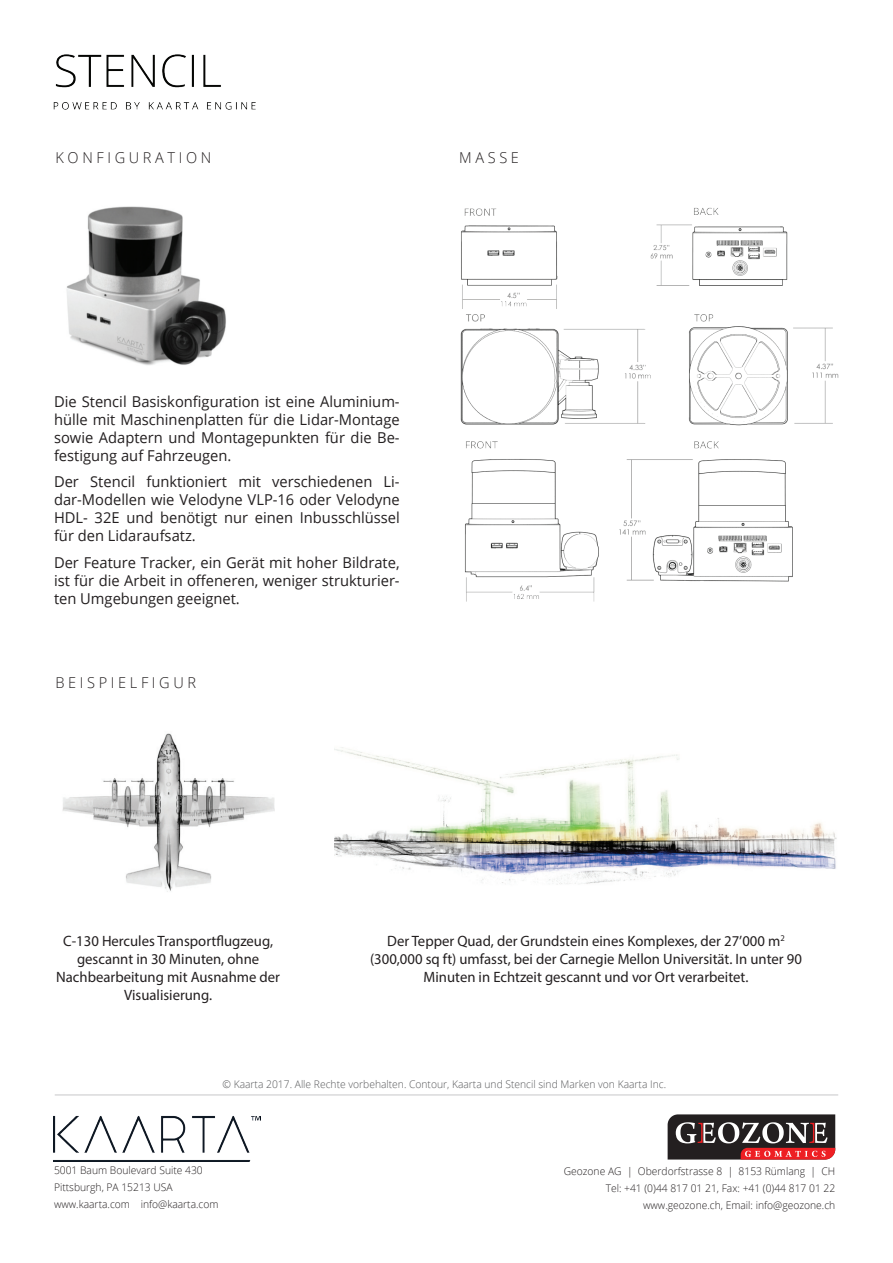
<style>
.page{position:relative;width:893px;height:1263px;background:#fff}
.page>*{position:absolute;margin:0;border:0;box-sizing:border-box;transform-origin:0 0}
.t1{font:15px/18px "Open Sans";color:#231f20;text-align:justify}
.t2{font:15px/18px "Myriad Pro";color:#231f20;text-align:center}
.t3{font:300 15px "Open Sans";letter-spacing:.25em;color:#231f20}
.t4{font:300 10.5px "Open Sans";color:#231f20}
.t5{font:300 10.5px "Open Sans";color:#57585a}
</style>
<div class="page">
<img style="left:67px;top:206px;width:159px;height:159px">
<img style="left:62px;top:733px;width:213px;height:159px">
<img style="left:460px;top:207px;width:379px;height:395px">
<img style="left:334px;top:747px;width:503px;height:138px">
<hr style="left:55px;top:1094px;width:783px;height:1px;background:#c7c8ca">
<svg style="left:668px;top:1114px;width:167px;height:45px"></svg>
<img style="left:53px;top:54px;width:203px;height:56px">
<img style="left:53px;top:1116px;width:208px;height:45px">
<p class="t3" style="left:56px;top:147px;width:157px">KONFIGURATION</p>
<p class="t3" style="left:459px;top:147px;width:61px">MASSE</p>
<p class="t1" style="left:54px;top:392px;width:347px">Die Stencil Basiskonfiguration ist eine Aluminium&shy;hülle mit Maschinenplatten für die Lidar-Montage sowie Adaptern und Montagepunkten für die Be&shy;festigung auf Fahrzeugen.</p>
<p class="t1" style="left:54px;top:472px;width:347px">Der Stencil funktioniert mit verschiedenen Li&shy;dar-Modellen wie Velodyne VLP-16 oder Velodyne HDL- 32E und benötigt nur einen Inbusschlüssel für den Lidaraufsatz.</p>
<p class="t1" style="left:54px;top:553px;width:347px">Der Feature Tracker, ein Gerät mit hoher Bildrate, ist für die Arbeit in offeneren, weniger strukturier&shy;ten Umgebungen geeignet.</p>
<p class="t3" style="left:56px;top:672px;width:142px">BEISPIELFIGUR</p>
<p class="t2" style="left:56px;top:932px;width:225px">C-130 Hercules Transportflugzeug, gescannt in 30 Minuten, ohne<br>Nachbearbeitung mit Ausnahme der<br>Visualisierung.</p>
<p class="t2" style="left:370px;top:932px;width:433px">Der Tepper Quad, der Grundstein eines Komplexes, der 27’000 m<sup>2 </sup>(300,000 sq ft) umfasst, bei der Carnegie Mellon Universität. In unter 90<br>Minuten in Echtzeit gescannt und vor Ort verarbeitet.</p>
<p class="t5" style="left:222px;top:1077px;width:445px">© Kaarta 2017. Alle Rechte vorbehalten. Contour, Kaarta und Stencil sind Marken von Kaarta Inc.</p>
<p class="t4" style="left:54px;top:1163px;width:150px">5001 Baum Boulevard Suite 430</p>
<p class="t4" style="left:54px;top:1180px;width:120px">Pittsburgh, PA 15213 USA</p>
<p class="t4" style="left:54px;top:1197px;width:166px">www.kaarta.com info@kaarta.com</p>
<p class="t4" style="left:564px;top:1164px;width:273px">Geozone AG | Oberdorfstrasse 8 | 8153 Rümlang | CH</p>
<p class="t4" style="left:606px;top:1181px;width:231px">Tel: +41 (0)44 817 01 21, Fax: +41 (0)44 817 01 22</p>
<p class="t4" style="left:643px;top:1198px;width:194px">www.geozone.ch, Email: info@geozone.ch</p>
</div>
